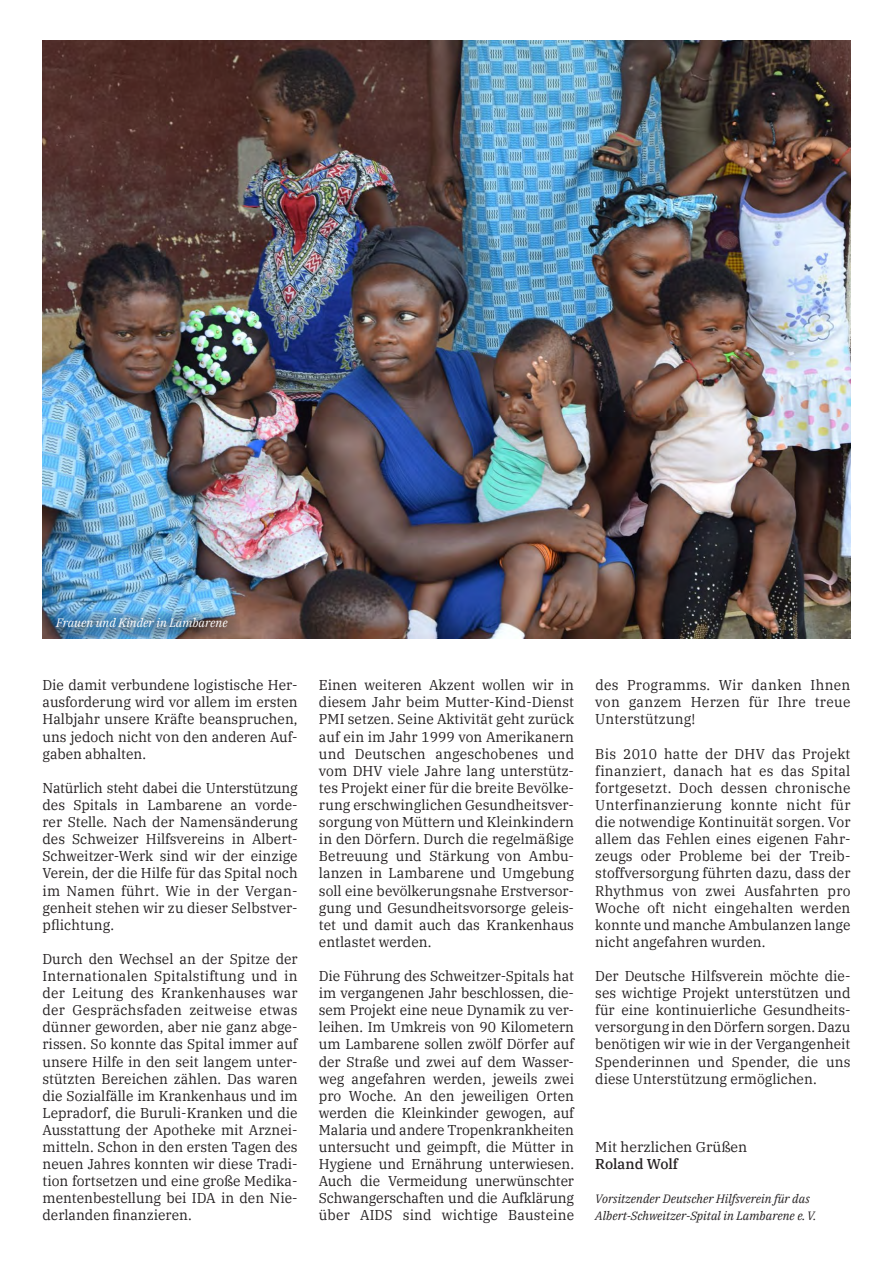
<style>
.page{position:relative;width:893px;height:1263px;background:#fff}
.page>*{position:absolute;margin:0;border:0;box-sizing:border-box;transform-origin:0 0}
.t1{font:14.25px/17.1px "IBM Plex Serif";color:#231f20;text-align:justify}
.t2{font:500 14.25px "IBM Plex Serif";color:#231f20}
.t3{font:italic 12px/17.1px "IBM Plex Serif";color:#231f20}
.t4{font:italic 12px "IBM Plex Serif";color:#fff}
</style>
<div class="page">
<img style="left:43px;top:40px;width:807px;height:599px">
<img style="left:43px;top:611px;width:197px;height:28px">
<p class="t4" style="left:56px;top:613px;width:173px">Frauen und Kinder in Lambarene</p>
<p class="t1" style="left:43px;top:675px;width:257px">Die damit verbundene logistische Her&shy;ausforderung wird vor allem im ersten Halbjahr unsere Kräfte beanspruchen, uns jedoch nicht von den anderen Auf&shy;gaben abhalten.</p>
<p class="t1" style="left:43px;top:778px;width:257px">Natürlich steht dabei die Unterstützung des Spitals in Lambarene an vorde&shy;rer Stelle. Nach der Namensänderung des Schweizer Hilfsvereins in Albert-Schweitzer-Werk sind wir der einzige Verein, der die Hilfe für das Spital noch im Namen führt. Wie in der Vergan&shy;genheit stehen wir zu dieser Selbstver&shy;pflichtung.</p>
<p class="t1" style="left:43px;top:949px;width:257px">Durch den Wechsel an der Spitze der Internationalen Spitalstiftung und in der Leitung des Krankenhauses war der Gesprächsfaden zeitweise etwas dünner geworden, aber nie ganz abge&shy;rissen. So konnte das Spital immer auf unsere Hilfe in den seit langem unter&shy;stützten Bereichen zählen. Das waren die Sozialfälle im Krankenhaus und im Lepradorf, die Buruli-Kranken und die Ausstattung der Apotheke mit Arznei&shy;mitteln. Schon in den ersten Tagen des neuen Jahres konnten wir diese Tradi&shy;tion fortsetzen und eine große Medika&shy;mentenbestellung bei IDA in den Nie&shy;derlanden finanzieren.</p>
<p class="t1" style="left:319px;top:675px;width:257px">Einen weiteren Akzent wollen wir in diesem Jahr beim Mutter-Kind-Dienst PMI setzen. Seine Aktivität geht zurück auf ein im Jahr 1999 von Amerikanern und Deutschen angeschobenes und vom DHV viele Jahre lang unterstütz&shy;tes Projekt einer für die breite Bevölke&shy;rung erschwinglichen Gesundheitsver&shy;sorgung von Müttern und Kleinkindern in den Dörfern. Durch die regelmäßige Betreuung und Stärkung von Ambu&shy;lanzen in Lambarene und Umgebung soll eine bevölkerungsnahe Erstversor&shy;gung und Gesundheitsvorsorge geleis&shy;tet und damit auch das Krankenhaus entlastet werden.</p>
<p class="t1" style="left:319px;top:966px;width:257px">Die Führung des Schweitzer-Spitals hat im vergangenen Jahr beschlossen, die&shy;sem Projekt eine neue Dynamik zu ver&shy;leihen. Im Umkreis von 90 Kilometern um Lambarene sollen zwölf Dörfer auf der Straße und zwei auf dem Wasser&shy;weg angefahren werden, jeweils zwei pro Woche. An den jeweiligen Orten werden die Kleinkinder gewogen, auf Malaria und andere Tropenkrankheiten untersucht und geimpft, die Mütter in Hygiene und Ernährung unterwiesen.<br>Auch die Vermeidung unerwünschter Schwangerschaften und die Aufklärung über AIDS sind wichtige Bausteine</p>
<p class="t1" style="left:595px;top:675px;width:257px">des Programms. Wir danken Ihnen von ganzem Herzen für Ihre treue Unterstützung!</p>
<p class="t1" style="left:595px;top:744px;width:257px">Bis 2010 hatte der DHV das Projekt finanziert, danach hat es das Spital fortgesetzt. Doch dessen chronische Unterfinanzierung konnte nicht für die notwendige Kontinuität sorgen. Vor allem das Fehlen eines eigenen Fahr&shy;zeugs oder Probleme bei der Treib&shy;stoffversorgung führten dazu, dass der Rhythmus von zwei Ausfahrten pro Woche oft nicht eingehalten werden konnte und manche Ambulanzen lange nicht angefahren wurden.</p>
<p class="t1" style="left:595px;top:966px;width:257px">Der Deutsche Hilfsverein möchte die&shy;ses wichtige Projekt unterstützen und für eine kontinuierliche Gesundheits&shy;versorgung in den Dörfern sorgen. Dazu benötigen wir wie in der Vergangenheit Spenderinnen und Spender, die uns diese Unterstützung ermöglichen.</p>
<p class="t1" style="left:595px;top:1137px;width:154px">Mit herzlichen Grüßen</p>
<p class="t2" style="left:595px;top:1153px;width:84px">Roland Wolf</p>
<p class="t3" style="left:595px;top:1189px;width:223px">Vorsitzender Deutscher Hilfsverein für das<br>Albert-Schweitzer-Spital in Lambarene e.V.</p>
</div>
